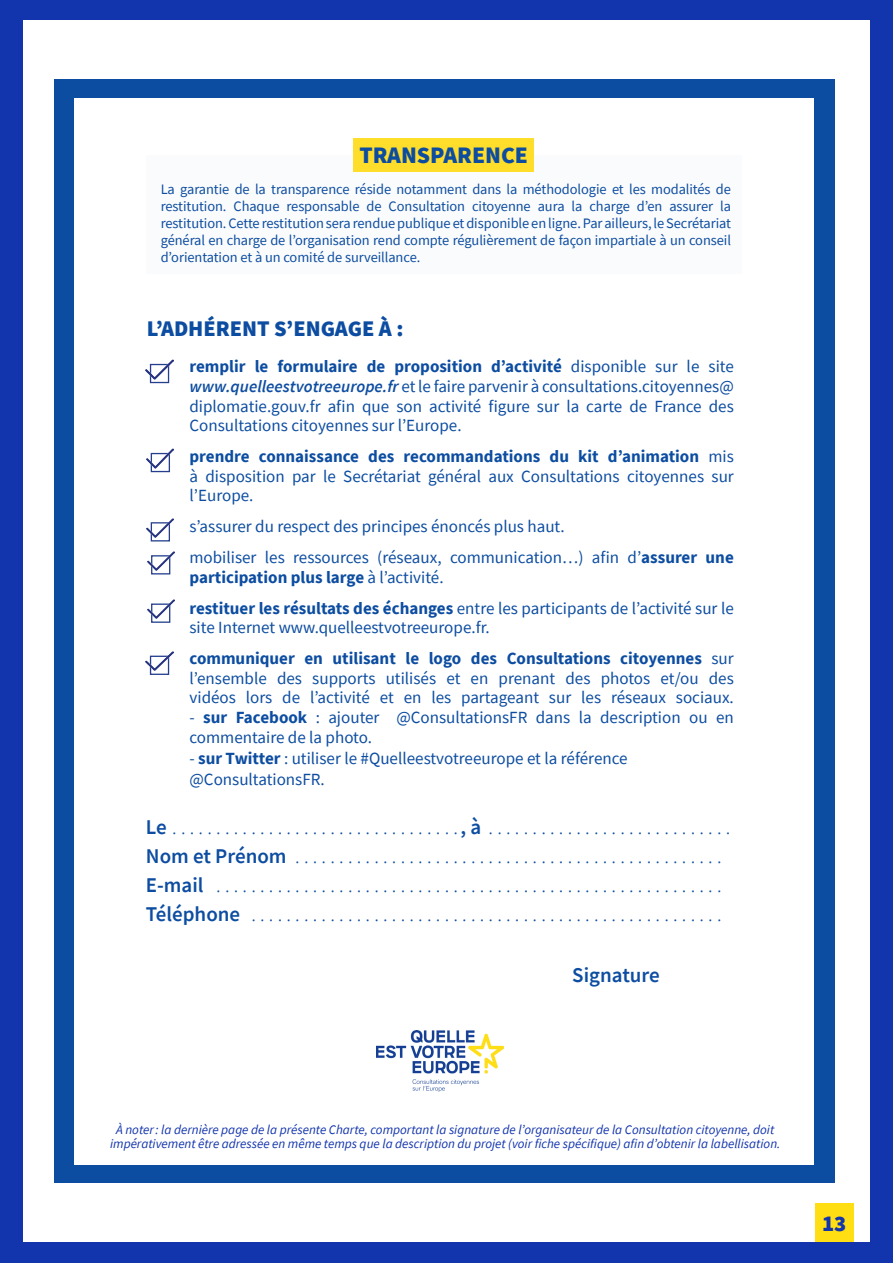
<style>
.page{position:relative;width:893px;height:1263px;background:#1234ad}
.page>*{position:absolute;margin:0;border:0;box-sizing:border-box;transform-origin:0 0}
.t1{font:900 23.55px "Source Sans Pro";color:#0d4da1}
.t2{font:900 22.5px "Source Sans Pro";color:#1234ad}
.t3{font:900 22.35px "Source Sans Pro";color:#0d4da1}
.t4{font:300 21px/28.8px "Source Sans Pro";color:#0d4da1}
.t5{font:600 21px "Source Sans Pro";color:#0d4da1}
.t6{font:17.1px/19.6px "Source Sans Pro";color:#0d4da1}
.t7{font:700 17.1px/30.8px "Source Sans Pro";color:#0d4da1}
.t8{font:14.4px/17.1px "Source Sans Pro";letter-spacing:-.005em;color:#0d4da1;text-align:justify}
.t9{font:italic 13.05px/14.4px "Source Sans Pro";color:#1234ad;text-align:center}
.s1{font-weight:700}
.s2{font-weight:600;font-style:italic}
.s3{font-weight:400}
.s4{font-weight:600}
</style>
<div class="page">
<div style="left:23px;top:21px;width:847px;height:1221px;background:#fff"></div>
<div style="left:54px;top:80px;width:780px;height:1103px;background:#0d4da1"></div>
<div style="left:74px;top:98px;width:740px;height:1067px;background:#fff"></div>
<div style="left:147px;top:156px;width:595px;height:117px;background:#fafbfc"></div>
<div style="left:354px;top:139px;width:180px;height:33px;background:#ffdd2b"></div>
<img style="left:146px;top:359px;width:27px;height:24px">
<img style="left:147px;top:448px;width:27px;height:24px">
<img style="left:147px;top:518px;width:27px;height:23px">
<img style="left:147px;top:551px;width:27px;height:23px">
<img style="left:146px;top:651px;width:27px;height:24px">
<img style="left:147px;top:599px;width:27px;height:24px">
<img style="left:376px;top:1031px;width:128px;height:61px">
<div style="left:815px;top:1204px;width:39px;height:38px;background:#ffde14"></div>
<h1 class="t1" style="left:359px;top:139px;width:170px">TRANSPARENCE</h1>
<p class="t8" style="left:161px;top:181px;width:572px">La garantie de la transparence réside notamment dans la méthodologie et les modalités de restitution. Chaque responsable de Consultation citoyenne aura la charge d’en assurer la restitution. Cette restitution sera rendue publique et disponible en ligne. Par ailleurs, le Secrétariat général en charge de l’organisation rend compte régulièrement de façon impartiale à un conseil d’orientation et à un comité de surveillance.</p>
<h3 class="t3" style="left:147px;top:313px;width:258px">L’ADHÉRENT S’ENGAGE À :</h3>
<p class="t6" style="left:190px;top:357px;width:546px;text-align:justify"><span class="s1">remplir le formulaire de proposition d’activité</span> disponible sur le site <span class="s2">www.quelleestvotreeurope.fr</span> et le faire parvenir à consultations.citoyennes@ diplomatie.gouv.fr afin que son activité figure sur la carte de France des Consultations citoyennes sur l’Europe.</p>
<p class="t6" style="left:190px;top:446px;width:546px;text-align:justify"><span class="s1">prendre connaissance des recommandations du kit d’animation</span> mis à disposition par le Secrétariat général aux Consultations citoyennes sur l’Europe.</p>
<p class="t6" style="left:190px;top:511px;width:546px;line-height:30.8px">s’assurer du respect des principes énoncés plus haut.<br>mobiliser les ressources (réseaux, communication…) afin d’<span class="s1">assurer une</span></p>
<p class="t7" style="left:190px;top:561px;width:546px">participation plus large <span class="s3">à l’activité.<br></span>restituer les résultats des échanges <span class="s3">entre les participants de l’activité sur le</span></p>
<p class="t7" style="left:190px;top:612px;width:546px"><span class="s3">site Internet www.quelleestvotreeurope.fr.<br></span>communiquer en utilisant le logo des Consultations citoyennes <span class="s3">sur</span></p>
<p class="t6" style="left:190px;top:668px;width:546px">l’ensemble des supports utilisés et en prenant des photos et/ou des vidéos lors de l’activité et en les partageant sur les réseaux sociaux.</p>
<p class="t6" style="left:190px;top:707px;width:546px">- <span class="s1">sur Facebook</span> : ajouter @ConsultationsFR dans la description ou en commentaire de la photo.</p>
<p class="t6" style="left:190px;top:748px;width:440px;line-height:20.4px">- <span class="s1">sur Twitter</span> : utiliser le #Quelleestvotreeurope et la référence @ConsultationsFR.</p>
<p class="t4" style="left:146px;top:813px;width:586px"><span class="s4">Le</span> .................................<span class="s4">, à</span> ............................<br><span class="s4">Nom et Prénom</span> .................................................<br><span class="s4">E-mail</span> ..........................................................<br><span class="s4">Téléphone</span> ......................................................</p>
<p class="t5" style="left:572px;top:961px;width:89px">Signature</p>
<p class="t9" style="left:110px;top:1122px;width:672px">À noter: la dernière page de la présente Charte, comportant la signature de l’organisateur de la Consultation citoyenne, doit impérativement être adressée en même temps que la description du projet (voir fiche spécifique) afin d’obtenir la labellisation.</p>
<p class="t2" style="left:822px;top:1208px;width:26px">13</p>
</div>
